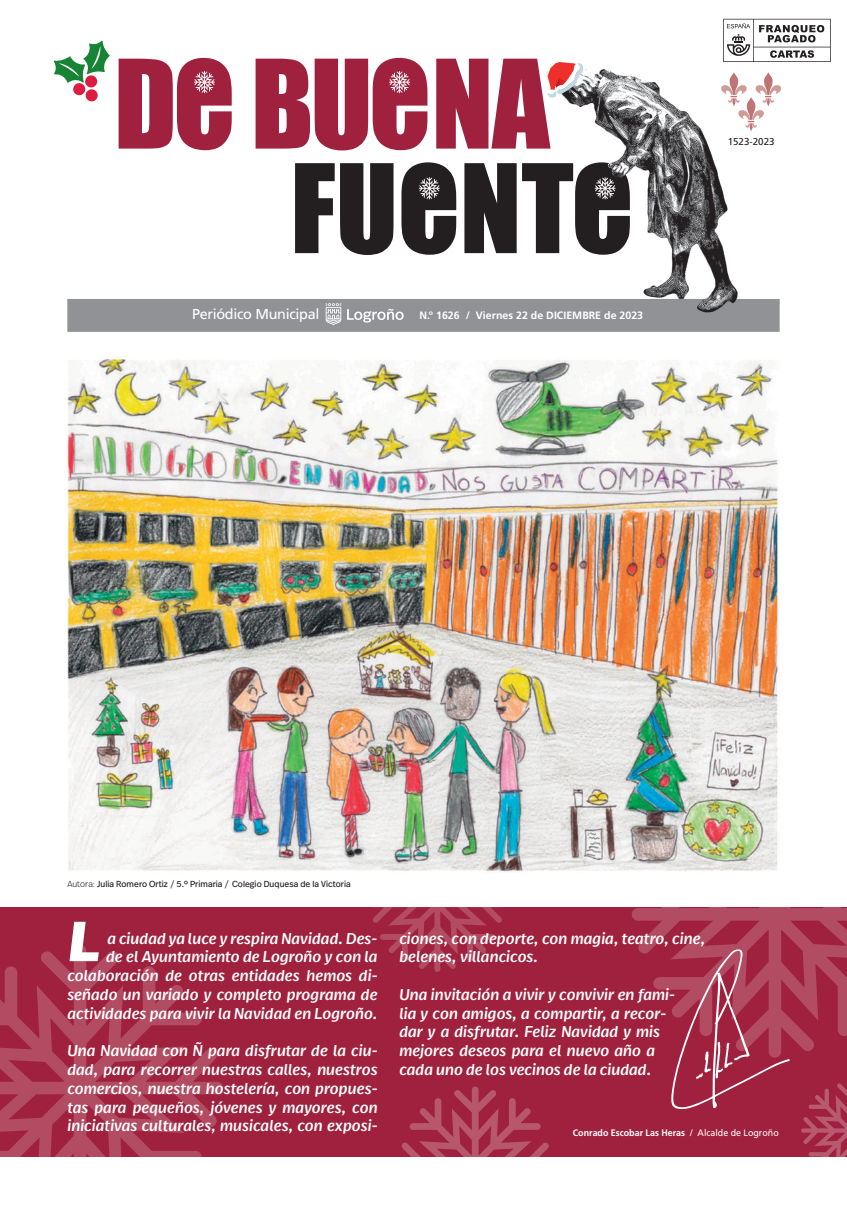
<style>
.page{position:relative;width:847px;height:1205px;background:#fff}
.page>*{position:absolute;margin:0;border:0;box-sizing:border-box;transform-origin:0 0}
.t1{font:italic 900 56.25px "Real Head Pro";color:#fff}
.t2{font:italic 500 15.62px/18.8px "Real Head Pro";letter-spacing:.01em;color:#fff}
.t3{font:14.38px "Frutiger LT Std";letter-spacing:-.02em;color:#fff}
.t4{font:700 10.62px "Frutiger LT Std";color:#fff}
.t5{font:10px "Frutiger LT Std";color:#231f20}
.t6{font:700 9.38px "Frutiger LT Std";color:#fff;scale:.95 1}
.t7{font:8.75px "Real Head Pro";letter-spacing:.005em;color:#231f20}
.s1{font-weight:300}
.s2{font-weight:400}
</style>
<div class="page">
<div style="left:0;top:907px;width:847px;height:250px;background:#9f213d"></div>
<svg style="left:632px;top:907px;width:215px;height:144px"></svg>
<svg style="left:401px;top:1086px;width:148px;height:71px"></svg>
<svg style="left:372px;top:907px;width:131px;height:65px"></svg>
<svg style="left:801px;top:1083px;width:46px;height:74px"></svg>
<svg style="left:0;top:945px;width:223px;height:212px"></svg>
<img style="left:67px;top:66px;width:671px;height:266px">
<img style="left:737px;top:298px;width:43px;height:34px">
<svg style="left:723px;top:19px;width:108px;height:43px"></svg>
<svg style="left:54px;top:41px;width:56px;height:61px"></svg>
<img style="left:67px;top:356px;width:713px;height:517px">
<svg style="left:326px;top:303px;width:15px;height:22px"></svg>
<svg style="left:347px;top:309px;width:57px;height:13px"></svg>
<svg style="left:721px;top:72px;width:60px;height:59px"></svg>
<svg style="left:119px;top:58px;width:113px;height:92px"></svg>
<svg style="left:256px;top:58px;width:327px;height:92px"></svg>
<svg style="left:295px;top:162px;width:335px;height:93px"></svg>
<svg style="left:671px;top:949px;width:119px;height:160px"></svg>
<p class="t3" style="left:192px;top:306px;width:129px">Periódico Municipal</p>
<p class="t4" style="left:419px;top:309px;width:225px">N.º 1626 / Viernes 22 de DICIEMBRE de 2023</p>
<p class="t5" style="left:728px;top:136px;width:48px">1523-2023</p>
<p class="t7" style="left:67px;top:878px;width:285px"><span class="s1">Autora:</span> Julia Romero Ortiz / 5.º Primaria / Colegio Duquesa de la Victoria</p>
<h1 class="t1" style="left:68px;top:897px;width:34px">L</h1>
<p class="t2" style="left:67px;top:928px;width:312px;text-align:right">a ciudad ya luce y respira Navidad. Des-<br>de el Ayuntamiento de Logroño y con la colaboración de otras entidades hemos di&shy;señado un variado y completo programa de actividades para vivir la Navidad en Logroño.</p>
<p class="t2" style="left:67px;top:1041px;width:312px;text-align:justify">Una Navidad con Ñ para disfrutar de la ciu&shy;dad, para recorrer nuestras calles, nuestros comercios, nuestra hostelería, con propues&shy;tas para pequeños, jóvenes y mayores, con iniciativas culturales, musicales, con exposi-</p>
<p class="t2" style="left:399px;top:928px;width:307px">ciones, con deporte, con magia, teatro, cine, belenes, villancicos.</p>
<p class="t2" style="left:399px;top:984px;width:277px">Una invitación a vivir y convivir en fami&shy;lia y con amigos, a compartir, a recor&shy;dar y a disfrutar. Feliz Navidad y mis mejores deseos para el nuevo año a cada uno de los vecinos de la ciudad.</p>
<p class="t6" style="left:573px;top:1127px;width:218px">Conrado Escobar Las Heras <span class="s2">/ Alcalde de Logroño</span></p>
</div>
